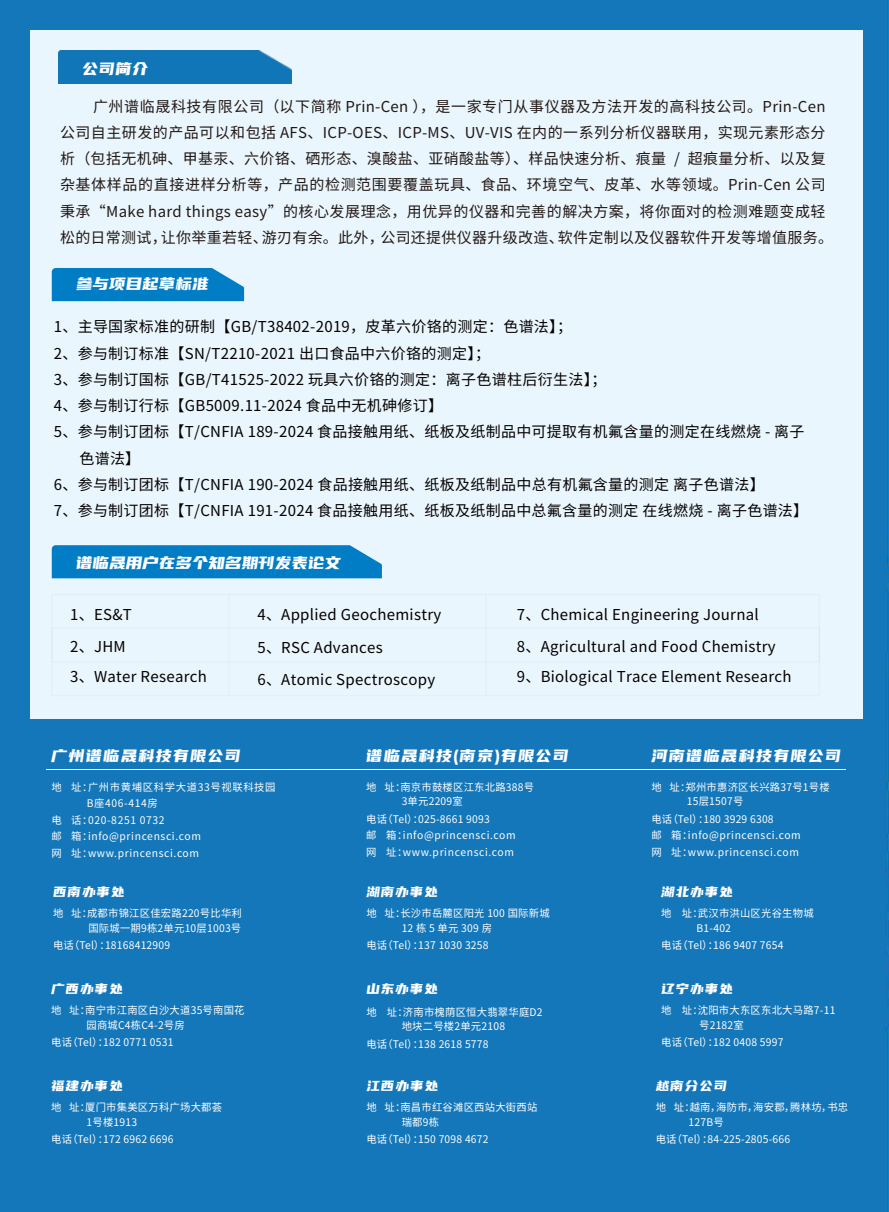
<style>
.page{position:relative;width:889px;height:1212px;background:#fff}
.page>*{position:absolute;margin:0;border:0;box-sizing:border-box;transform-origin:0 0}
.t1{font:18px "You She Biao Ti Hei";letter-spacing:.06em;color:#fff}
.t2{font:18px "You She Biao Ti Hei";color:#fff}
.t3{font:15px/31.8px "Noto Sans Hans";letter-spacing:.02em;color:#040000}
.t4{font:15px/26.2px "Noto Sans Hans";letter-spacing:.03em;color:#221815}
.t5{font:15px "You She Biao Ti Hei";letter-spacing:.06em;color:#fff}
.t6{font:10.5px/14.4px "Source Han Sans CN";letter-spacing:.02em;color:#fff}
.t7{font:10.5px/16.5px "Source Han Sans CN";letter-spacing:.06em;color:#fff}
</style>
<div class="page">
<div style="left:0;top:0;width:888px;height:1212px;background:#1477ba"></div>
<div style="left:30px;top:30px;width:833px;height:688px;background:#eaf6fd"></div>
<div style="left:52px;top:268px;width:192px;height:33px;background:#007dc5"></div>
<div style="left:52px;top:545px;width:330px;height:33px;background:#007dc5"></div>
<hr style="left:228px;top:594px;width:2px;height:102px;background:#c9caca">
<hr style="left:485px;top:594px;width:1px;height:102px;background:#c9caca">
<div style="left:58px;top:50px;width:233px;height:33px;background:#1076b7"></div>
<hr style="left:46px;top:770px;width:799px;height:1px;background:#fff">
<p class="t1" style="left:82px;top:57px;width:68px">公司简介</p>
<p class="t4" style="left:60px;top:93px;width:774px;text-indent:33px">广州谱临晟科技有限公司（以下简称 Prin-Cen ），是一家专门从事仪器及方法开发的高科技公司。Prin-Cen公司自主研发的产品可以和包括 AFS、ICP-OES、ICP-MS、UV-VIS 在内的一系列分析仪器联用，实现元素形态分析（包括无机砷、甲基汞、六价铬、硒形态、溴酸盐、亚硝酸盐等）、样品快速分析、痕量 / 超痕量分析、以及复杂基体样品的直接进样分析等，产品的检测范围要覆盖玩具、食品、环境空气、皮革、水等领域。Prin-Cen 公司秉承“Make hard things easy”的核心发展理念，用优异的仪器和完善的解决方案，将你面对的检测难题变成轻松的日常测试，让你举重若轻、游刃有余。此外，公司还提供仪器升级改造、软件定制以及仪器软件开发等增值服务。</p>
<p class="t2" style="left:76px;top:272px;width:134px">参与项目起草标准</p>
<p class="t3" style="left:54px;top:311px;width:520px">1、主导国家标准的研制【GB/T38402-2019，皮革六价铬的测定：色谱法】；</p>
<p class="t3" style="left:54px;top:337px;width:438px">2、参与制订标准【SN/T2210-2021 出口食品中六价铬的测定】；</p>
<p class="t3" style="left:54px;top:364px;width:554px">3、参与制订国标【GB/T41525-2022 玩具六价铬的测定：离子色谱柱后衍生法】；</p>
<p class="t3" style="left:54px;top:390px;width:391px">4、参与制订行标【GB5009.11-2024 食品中无机砷修订】</p>
<p class="t3" style="left:54px;top:416px;width:752px">5、参与制订团标【T/CNFIA 189-2024 食品接触用纸、纸板及纸制品中可提取有机氟含量的测定在线燃烧 - 离子</p>
<p class="t3" style="left:79px;top:442px;width:62px">色谱法】</p>
<p class="t3" style="left:54px;top:469px;width:712px">6、参与制订团标【T/CNFIA 190-2024 食品接触用纸、纸板及纸制品中总有机氟含量的测定 离子色谱法】</p>
<p class="t3" style="left:54px;top:495px;width:756px">7、参与制订团标【T/CNFIA 191-2024 食品接触用纸、纸板及纸制品中总氟含量的测定 在线燃烧 - 离子色谱法】</p>
<p class="t2" style="left:76px;top:552px;width:266px">谱临晟用户在多个知名期刊发表论文</p>
<p class="t3" style="left:70px;top:599px;width:63px">1、ES&amp;T<br>2、JHM</p>
<p class="t3" style="left:70px;top:661px;width:138px">3、Water Research</p>
<p class="t3" style="left:257px;top:599px;width:185px">4、Applied Geochemistry</p>
<p class="t3" style="left:257px;top:632px;width:127px">5、RSC Advances</p>
<p class="t3" style="left:516px;top:599px;width:260px">7、Chemical Engineering Journal<br>8、Agricultural and Food Chemistry</p>
<p class="t3" style="left:257px;top:664px;width:179px">6、Atomic Spectroscopy</p>
<p class="t3" style="left:516px;top:661px;width:276px">9、Biological Trace Element Research</p>
<p class="t1" style="left:51px;top:745px;width:192px">广州谱临晟科技有限公司</p>
<p class="t1" style="left:366px;top:745px;width:204px">谱临晟科技(南京)有限公司</p>
<p class="t6" style="left:401px;top:780px;width:134px;text-indent:-35px">地 址：南京市鼓楼区江东北路388号<br>3单元2209室</p>
<p class="t7" style="left:366px;top:811px;width:151px">电话（Tel）：025-8661 9093<br>邮 箱：info@princensci.com网 址：www.princensci.com</p>
<p class="t7" style="left:51px;top:779px;width:225px">地 址：广州市黄埔区科学大道33号视联科技园</p>
<p class="t7" style="left:87px;top:795px;width:73px">B座406-414房</p>
<p class="t7" style="left:51px;top:812px;width:115px">电 话：020-8251 0732</p>
<p class="t7" style="left:51px;top:828px;width:151px">邮 箱：info@princensci.com</p>
<p class="t7" style="left:51px;top:845px;width:149px">网 址：www.princensci.com</p>
<p class="t1" style="left:651px;top:745px;width:192px">河南谱临晟科技有限公司</p>
<p class="t6" style="left:686px;top:780px;width:144px;text-indent:-35px">地 址：郑州市惠济区长兴路37号1号楼<br>15层1507号</p>
<p class="t7" style="left:651px;top:811px;width:151px">电话（Tel）：180 3929 6308<br>邮 箱：info@princensci.com网 址：www.princensci.com</p>
<p class="t5" style="left:53px;top:882px;width:73px">西南办事处</p>
<p class="t6" style="left:53px;top:906px;width:190px;text-align:right">地 址：成都市锦江区佳宏路220号比华利国际城一期9栋2单元10层1003号</p>
<p class="t6" style="left:53px;top:938px;width:119px">电话（Tel）：18168412909</p>
<p class="t5" style="left:51px;top:979px;width:73px">广西办事处</p>
<p class="t6" style="left:86px;top:1003px;width:160px;text-indent:-35px">地 址：南宁市江南区白沙大道35号南国花园商城C4栋C4-2号房</p>
<p class="t6" style="left:51px;top:1035px;width:124px">电话（Tel）：182 0771 0531</p>
<p class="t5" style="left:51px;top:1076px;width:73px">福建办事处</p>
<p class="t6" style="left:86px;top:1100px;width:137px;text-indent:-35px">地 址：厦门市集美区万科广场大都荟<br>1号楼1913</p>
<p class="t6" style="left:51px;top:1132px;width:124px">电话（Tel）：172 6962 6696</p>
<p class="t5" style="left:366px;top:882px;width:73px">湖南办事处</p>
<p class="t5" style="left:661px;top:882px;width:73px">湖北办事处</p>
<p class="t6" style="left:401px;top:906px;width:149px;text-indent:-35px">地 址：长沙市岳麓区阳光 100 国际新城<br>12 栋 5 单元 309 房</p>
<p class="t6" style="left:366px;top:938px;width:124px">电话（Tel）：137 1030 3258</p>
<p class="t6" style="left:696px;top:906px;width:119px;text-indent:-35px">地 址：武汉市洪山区光谷生物城<br>B1-402</p>
<p class="t6" style="left:661px;top:938px;width:124px">电话（Tel）：186 9407 7654</p>
<p class="t5" style="left:366px;top:980px;width:73px">山东办事处</p>
<p class="t5" style="left:661px;top:980px;width:73px">辽宁办事处</p>
<p class="t6" style="left:366px;top:1005px;width:178px;text-align:center">地 址：济南市槐荫区恒大翡翠华庭D2地块二号楼2单元2108</p>
<p class="t6" style="left:366px;top:1037px;width:124px">电话（Tel）：138 2618 5778</p>
<p class="t5" style="left:366px;top:1076px;width:73px">江西办事处</p>
<p class="t6" style="left:401px;top:1100px;width:137px;text-indent:-35px">地 址：南昌市红谷滩区西站大街西站瑞都9栋</p>
<p class="t6" style="left:366px;top:1132px;width:124px">电话（Tel）：150 7098 4672</p>
<p class="t6" style="left:699px;top:1003px;width:138px;text-indent:-38px">地 址：沈阳市大东区东北大马路7-11号2182室</p>
<p class="t6" style="left:661px;top:1035px;width:124px">电话（Tel）：182 0408 5997</p>
<p class="t5" style="left:655px;top:1076px;width:73px">越南分公司</p>
<p class="t6" style="left:688px;top:1100px;width:161px;text-indent:-33px">地 址：越南，海防市，海安郡，腾林坊，书忠<br>127B号</p>
<p class="t6" style="left:655px;top:1132px;width:136px">电话（Tel）：84-225-2805-666</p>
</div>
